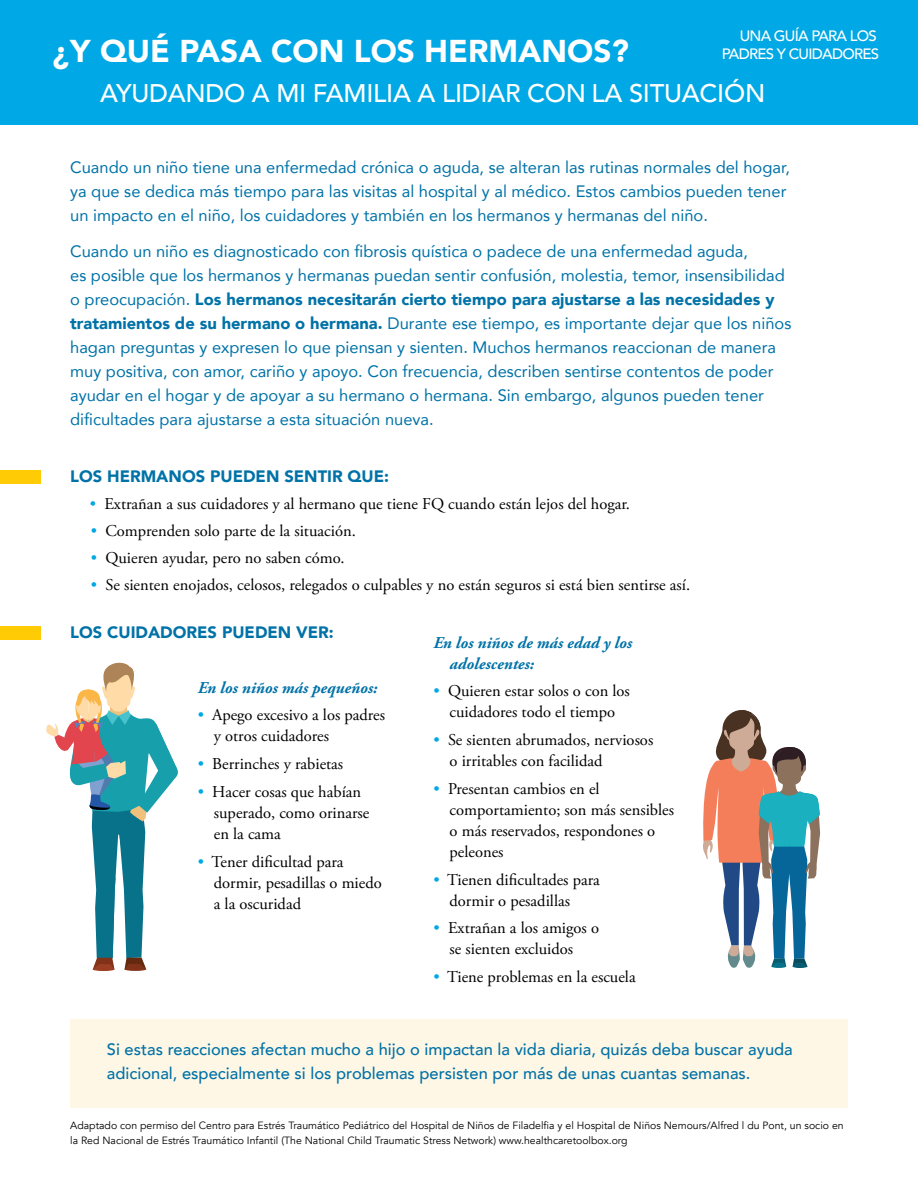
<style>
.page{position:relative;width:918px;height:1188px;background:#fff}
.page>*{position:absolute;margin:0;border:0;box-sizing:border-box;transform-origin:0 0}
.t1{font:900 31.5px "Avenir";color:#fff}
.t2{font:500 25.5px "Avenir";letter-spacing:-.01em;color:#fff}
.t3{font:16.5px/24px "Avenir";color:#0072a7}
.t4{font:16.5px/21px "Adobe Garamond Pro";color:#000}
.t5{font:500 16.5px/24px "Avenir";color:#0072a7}
.t6{font:italic 700 16.5px/21px "Adobe Garamond Pro";color:#0072a7}
.t7{font:900 16.5px "Avenir";color:#0072a7}
.t8{font:500 15px/18.6px "Avenir";letter-spacing:-.05em;color:#fff;text-align:right}
.t9{font:10.5px/15px "Avenir";color:#000}
.s1{font-weight:900}
.s2{color:#00a8e5}
</style>
<div class="page">
<svg style="left:703px;top:710px;width:117px;height:258px"></svg>
<hr style="left:93px;top:968px;width:21px;height:3px;background:#9b3e21;border-radius:50%">
<svg style="left:46px;top:662px;width:132px;height:307px"></svg>
<hr style="left:125px;top:968px;width:21px;height:3px;background:#83321a;border-radius:50%">
<div style="left:0;top:470px;width:40px;height:14px;background:#ffcb05"></div>
<div style="left:0;top:626px;width:40px;height:14px;background:#ffcb05"></div>
<div style="left:70px;top:1020px;width:778px;height:88px;background:#fff7e5"></div>
<div style="left:0;top:0;width:918px;height:125px;background:#00a8e5"></div>
<p class="t8" style="left:722px;top:25px;width:159px">UNA GUÍA PARA LOS<br>PADRES Y CUIDADORES</p>
<h1 class="t1" style="left:53px;top:24px;width:578px">¿Y QUÉ PASA CON LOS HERMANOS?</h1>
<h2 class="t2" style="left:100px;top:71px;width:667px">AYUDANDO A MI FAMILIA A LIDIAR CON LA SITUACIÓN</h2>
<p class="t3" style="left:70px;top:155px;width:721px">Cuando un niño tiene una enfermedad crónica o aguda, se alteran las rutinas normales del hogar, ya que se dedica más tiempo para las visitas al hospital y al médico. Estos cambios pueden tener un impacto en el niño, los cuidadores y también en los hermanos y hermanas del niño.</p>
<p class="t3" style="left:70px;top:239px;width:723px">Cuando un niño es diagnosticado con fibrosis quística o padece de una enfermedad aguda,<br>es posible que los hermanos y hermanas puedan sentir confusión, molestia, temor, insensibilidad o preocupación. <span class="s1">Los hermanos necesitarán cierto tiempo para ajustarse a las necesidades y tratamientos de su hermano o hermana.</span> Durante ese tiempo, es importante dejar que los niños hagan preguntas y expresen lo que piensan y sienten. Muchos hermanos reaccionan de manera muy positiva, con amor, cariño y apoyo. Con frecuencia, describen sentirse contentos de poder ayudar en el hogar y de apoyar a su hermano o hermana. Sin embargo, algunos pueden tener dificultades para ajustarse a esta situación nueva.</p>
<p class="t7" style="left:70px;top:463px;width:320px">LOS HERMANOS PUEDEN SENTIR QUE:</p>
<p class="t4" style="left:90px;top:494px;width:542px"><span class="s2">•</span> Extrañan a sus cuidadores y al hermano que tiene FQ cuando están lejos del hogar.</p>
<p class="t4" style="left:91px;top:521px;width:266px"><span class="s2">•</span> Comprenden solo parte de la situación.</p>
<p class="t4" style="left:91px;top:548px;width:255px"><span class="s2">•</span> Quieren ayudar, pero no saben cómo.</p>
<p class="t4" style="left:91px;top:575px;width:601px"><span class="s2">•</span> Se sienten enojados, celosos, relegados o culpables y no están seguros si está bien sentirse así.</p>
<p class="t7" style="left:70px;top:619px;width:265px">LOS CUIDADORES PUEDEN VER:</p>
<p class="t6" style="left:450px;top:632px;width:184px;text-indent:-16px">En los niños de más edad y los adolescentes:</p>
<p class="t4" style="left:433px;top:681px;width:198px;text-align:center"><span class="s2">•</span> Quieren estar solos o con los cuidadores todo el tiempo</p>
<p class="t4" style="left:450px;top:730px;width:205px;text-indent:-16px"><span class="s2">•</span> Se sienten abrumados, nerviosos o irritables con facilidad</p>
<p class="t4" style="left:450px;top:779px;width:226px;text-indent:-16px"><span class="s2">•</span> Presentan cambios en el comportamiento; son más sensibles o más reservados, respondones o peleones</p>
<p class="t4" style="left:450px;top:869px;width:152px;text-indent:-16px"><span class="s2">•</span> Tienen dificultades para dormir o pesadillas</p>
<p class="t4" style="left:433px;top:918px;width:167px;text-align:center"><span class="s2">•</span> Extrañan a los amigos o se sienten excluidos</p>
<p class="t4" style="left:433px;top:967px;width:204px"><span class="s2">•</span> Tiene problemas en la escuela</p>
<p class="t6" style="left:198px;top:677px;width:181px">En los niños más pequeños:</p>
<p class="t4" style="left:214px;top:705px;width:173px;text-indent:-16px"><span class="s2">•</span> Apego excesivo a los padres y otros cuidadores</p>
<p class="t4" style="left:198px;top:754px;width:147px"><span class="s2">•</span> Berrinches y rabietas</p>
<p class="t4" style="left:214px;top:782px;width:157px;text-indent:-16px"><span class="s2">•</span> Hacer cosas que habían superado, como orinarse en la cama</p>
<p class="t4" style="left:214px;top:852px;width:169px;text-indent:-16px"><span class="s2">•</span> Tener dificultad para dormir, pesadillas o miedo a la oscuridad</p>
<p class="t5" style="left:107px;top:1037px;width:687px">Si estas reacciones afectan mucho a hijo o impactan la vida diaria, quizás deba buscar ayuda adicional, especialmente si los problemas persisten por más de unas cuantas semanas.</p>
<p class="t9" style="left:70px;top:1118px;width:775px">Adaptado con permiso del Centro para Estrés Traumático Pediátrico del Hospital de Niños de Filadelfia y el Hospital de Niños Nemours/Alfred l du Pont, un socio en la Red Nacional de Estrés Traumático Infantil (The National Child Traumatic Stress Network) www.healthcaretoolbox.org</p>
</div>
